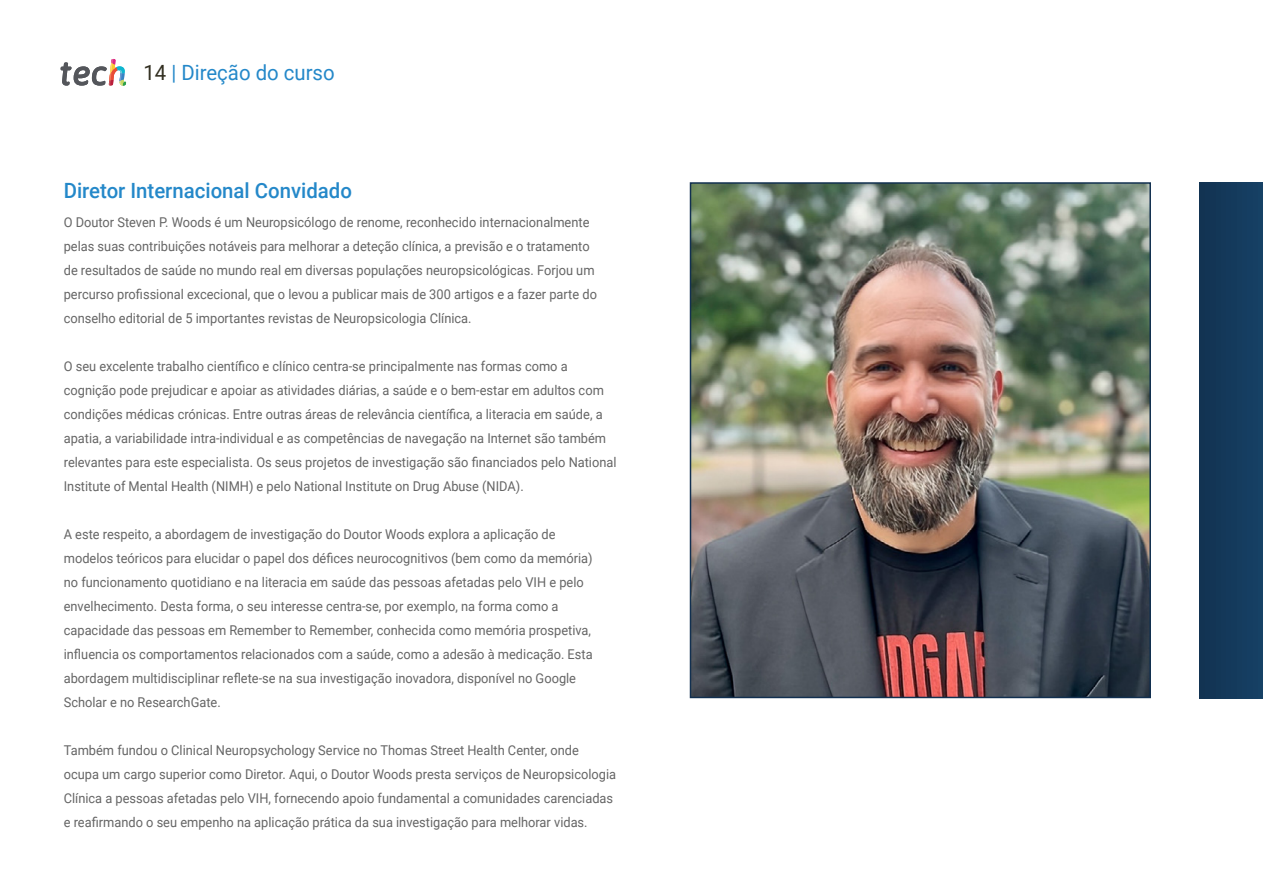
<style>
.page{position:relative;width:1263px;height:893px;background:#fff}
.page>*{position:absolute;margin:0;border:0;box-sizing:border-box;transform-origin:0 0}
.t1{font:500 21px "Roboto";color:#2488c9}
.t2{font:21px "Roboto";color:#2488c9}
.t3{font:13.5px/24px "Roboto";color:#656565;scale:.95 1}
.s1{color:#312e20}
</style>
<div class="page">
<img style="left:693px;top:185px;width:455px;height:510px">
<div style="left:690px;top:182px;width:461px;height:516px;border:2px solid #123050"></div>
<div style="left:1199px;top:182px;width:64px;height:516px;background:#14395b"></div>
<svg style="left:61px;top:59px;width:65px;height:27px"></svg>
<h1 class="t2" style="left:144px;top:57px;width:193px"><span class="s1">14</span> | Direção do curso</h1>
<h1 class="t1" style="left:64px;top:176px;width:290px">Diretor Internacional Convidado</h1>
<p class="t3" style="left:64px;top:210px;width:563px">O Doutor Steven P. Woods é um Neuropsicólogo de renome, reconhecido internacionalmente pelas suas contribuições notáveis para melhorar a deteção clínica, a previsão e o tratamento de resultados de saúde no mundo real em diversas populações neuropsicológicas. Forjou um percurso profissional excecional, que o levou a publicar mais de 300 artigos e a fazer parte do conselho editorial de 5 importantes revistas de Neuropsicologia Clínica.</p>
<p class="t3" style="left:64px;top:354px;width:583px">O seu excelente trabalho científico e clínico centra-se principalmente nas formas como a cognição pode prejudicar e apoiar as atividades diárias, a saúde e o bem-estar em adultos com condições médicas crónicas. Entre outras áreas de relevância científica, a literacia em saúde, a apatia, a variabilidade intra-individual e as competências de navegação na Internet são também relevantes para este especialista. Os seus projetos de investigação são financiados pelo National Institute of Mental Health (NIMH) e pelo National Institute on Drug Abuse (NIDA).</p>
<p class="t3" style="left:64px;top:522px;width:558px">A este respeito, a abordagem de investigação do Doutor Woods explora a aplicação de modelos teóricos para elucidar o papel dos défices neurocognitivos (bem como da memória) no funcionamento quotidiano e na literacia em saúde das pessoas afetadas pelo VIH e pelo envelhecimento. Desta forma, o seu interesse centra-se, por exemplo, na forma como a capacidade das pessoas em Remember to Remember, conhecida como memória prospetiva, influencia os comportamentos relacionados com a saúde, como a adesão à medicação. Esta abordagem multidisciplinar reflete-se na sua investigação inovadora, disponível no Google Scholar e no ResearchGate.</p>
<p class="t3" style="left:64px;top:738px;width:583px">Também fundou o Clinical Neuropsychology Service no Thomas Street Health Center, onde ocupa um cargo superior como Diretor. Aqui, o Doutor Woods presta serviços de Neuropsicologia Clínica a pessoas afetadas pelo VIH, fornecendo apoio fundamental a comunidades carenciadas e reafirmando o seu empenho na aplicação prática da sua investigação para melhorar vidas.</p>
</div>
